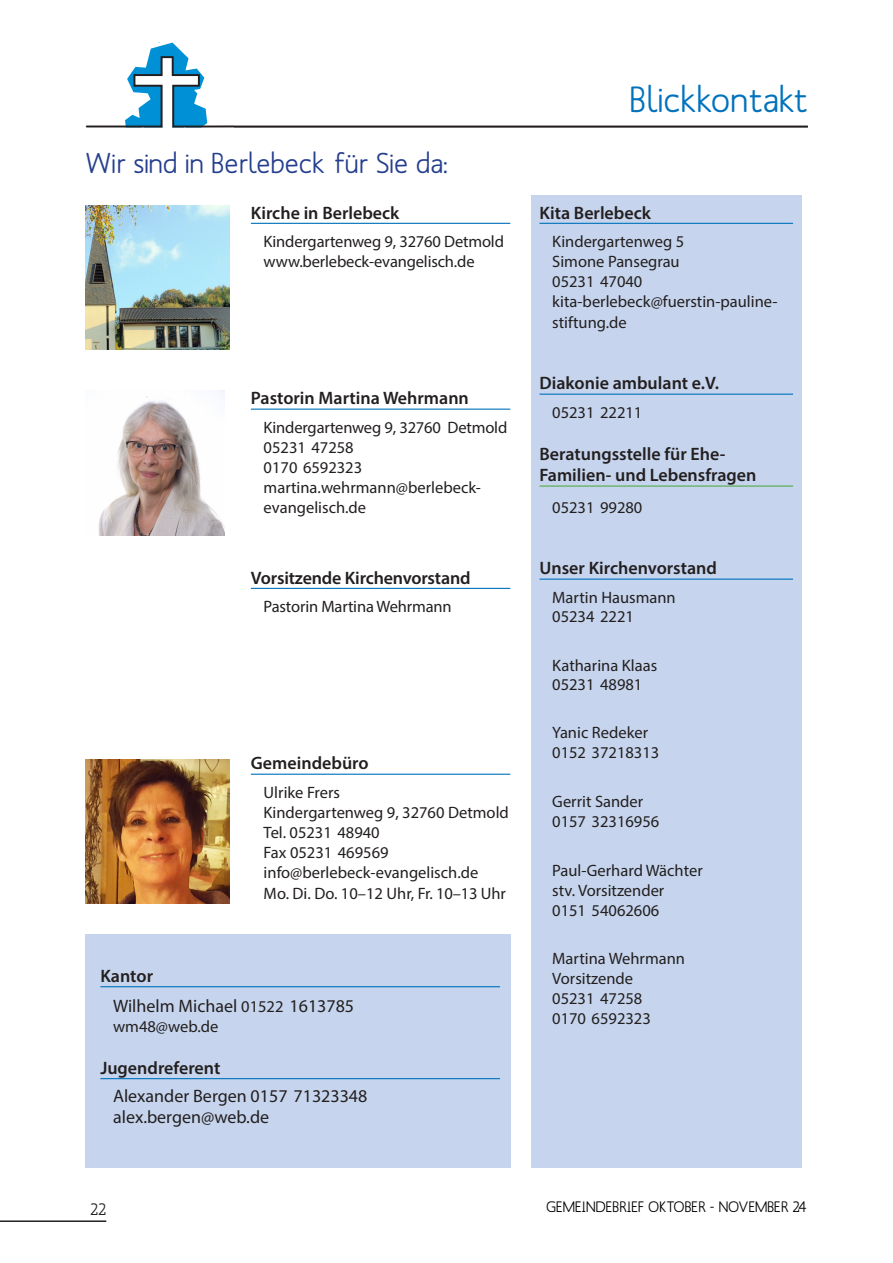
<style>
.page{position:relative;width:893px;height:1263px;background:#fff}
.page>*{position:absolute;margin:0;border:0;box-sizing:border-box;transform-origin:0 0}
.t1{font:500 36px "Mank Sans";color:#0072bc}
.t2{font:500 28.5px "Mank Sans";color:#253f8e}
.Dünn_unterstrichen_g{font:600 18px/21.6px "Myriad Pro";color:#231f20}
.t3{font:18px/30.2px "Myriad Pro";color:#231f20}
.Dünn_unterstichen_bl{font:600 18px "Myriad Pro";color:#231f20}
.Fließ_eingerückt_lin{font:16.5px/20.1px "Myriad Pro";color:#231f20}
.t4{font:500 16.5px "Mank Sans";color:#231f20}
.t5{font:500 15px "Mank Sans";color:#000}
.s1{font-weight:600}
.s2{font-size:16.5px}
</style>
<div class="page">
<hr style="left:0;top:1220px;width:106px;height:2px;background:#231f20">
<hr style="left:208px;top:126px;width:600px;height:2px;background:#231f20">
<svg style="left:85px;top:43px;width:149px;height:85px"></svg>
<img style="left:85px;top:205px;width:145px;height:145px">
<img style="left:99px;top:390px;width:125px;height:145px">
<img style="left:85px;top:759px;width:145px;height:145px">
<hr style="left:251px;top:223px;width:259px;height:1px;background:#0072bc">
<hr style="left:251px;top:409px;width:259px;height:1px;background:#0072bc">
<hr style="left:251px;top:588px;width:259px;height:1px;background:#0072bc">
<hr style="left:251px;top:774px;width:259px;height:1px;background:#0072bc">
<div style="left:532px;top:196px;width:270px;height:972px;background:#c6d5ed"></div>
<div style="left:85px;top:934px;width:425px;height:234px;background:#c6d5ed"></div>
<hr style="left:100px;top:986px;width:400px;height:1px;background:#0072bc">
<hr style="left:100px;top:1078px;width:400px;height:1px;background:#0072bc">
<hr style="left:539px;top:223px;width:254px;height:1px;background:#0072bc">
<hr style="left:539px;top:394px;width:254px;height:1px;background:#0072bc">
<hr style="left:539px;top:485px;width:254px;height:2px;background:#54aa46">
<hr style="left:539px;top:578px;width:254px;height:2px;background:#0072bc">
<h2 class="t2" style="left:85px;top:145px;width:364px">Wir sind in Berlebeck für Sie da:</h2>
<p class="Dünn_unterstrichen_g" style="left:251px;top:201px;width:150px">Kirche in Berlebeck</p>
<p class="Fließ_eingerückt_lin" style="left:264px;top:231px;width:242px">Kindergartenweg 9, 32760 Detmold www.berlebeck-evangelisch.de</p>
<p class="Dünn_unterstrichen_g" style="left:251px;top:387px;width:220px">Pastorin Martina Wehrmann</p>
<p class="Fließ_eingerückt_lin" style="left:264px;top:417px;width:245px">Kindergartenweg 9, 32760 Detmold<br>05231 47258<br>0170 6592323 martina.wehrmann@berlebeck&shy;evangelisch.de</p>
<p class="Dünn_unterstrichen_g" style="left:251px;top:566px;width:221px">Vorsitzende Kirchenvorstand</p>
<p class="Fließ_eingerückt_lin" style="left:264px;top:596px;width:190px">Pastorin Martina Wehrmann</p>
<p class="Dünn_unterstrichen_g" style="left:251px;top:752px;width:119px">Gemeindebüro</p>
<p class="Fließ_eingerückt_lin" style="left:264px;top:782px;width:247px">Ulrike Frers<br>Kindergartenweg 9, 32760 Detmold<br>Tel. 05231 48940<br>Fax 05231 469569 info@berlebeck-evangelisch.de<br>Mo. Di. Do. 10–12 Uhr, Fr. 10–13 Uhr</p>
<p class="t3" style="left:113px;top:960px;width:243px;text-indent:-13px"><span class="s1">Kantor<br></span>Wilhelm Michael <span class="s2">01522</span> 1613785</p>
<p class="Fließ_eingerückt_lin" style="left:113px;top:1016px;width:107px">wm48@web.de</p>
<p class="Dünn_unterstrichen_g" style="left:100px;top:1056px;width:122px">Jugendreferent</p>
<p class="t3" style="left:113px;top:1086px;width:256px;line-height:20.1px">Alexander Bergen 0157 71323348 alex.bergen@web.de</p>
<h1 class="t1" style="left:630px;top:77px;width:180px">Blickkontakt</h1>
<p class="Dünn_unterstichen_bl" style="left:539px;top:201px;width:113px">Kita Berlebeck</p>
<p class="Fließ_eingerückt_lin" style="left:552px;top:231px;width:227px">Kindergartenweg 5<br>Simone Pansegrau<br>05231 47040 kita-berlebeck@fuerstin-pauline&shy;stiftung.de</p>
<p class="Dünn_unterstichen_bl" style="left:539px;top:372px;width:181px">Diakonie ambulant e.V.</p>
<p class="Fließ_eingerückt_lin" style="left:552px;top:402px;width:92px">05231 22211</p>
<p class="Dünn_unterstrichen_g" style="left:539px;top:442px;width:218px">Beratungsstelle für Ehe-<br>Familien- und Lebensfragen</p>
<p class="Fließ_eingerückt_lin" style="left:552px;top:497px;width:92px">05231 99280</p>
<p class="Dünn_unterstichen_bl" style="left:539px;top:557px;width:179px">Unser Kirchenvorstand</p>
<p class="Fließ_eingerückt_lin" style="left:552px;top:587px;width:125px">Martin Hausmann<br>05234 2221</p>
<p class="Fließ_eingerückt_lin" style="left:552px;top:655px;width:107px">Katharina Klaas<br>05231 48981</p>
<p class="Fließ_eingerückt_lin" style="left:552px;top:723px;width:109px">Yanic Redeker<br>0152 37218313</p>
<p class="Fließ_eingerückt_lin" style="left:552px;top:791px;width:109px">Gerrit Sander<br>0157 32316956</p>
<p class="Fließ_eingerückt_lin" style="left:552px;top:860px;width:152px">Paul-Gerhard Wächter stv. Vorsitzender<br>0151 54062606</p>
<p class="Fließ_eingerückt_lin" style="left:552px;top:948px;width:134px">Martina Wehrmann<br>Vorsitzende<br>05231 47258<br>0170 6592323</p>
<p class="t4" style="left:90px;top:1199px;width:18px">22</p>
<p class="t5" style="left:546px;top:1197px;width:262px">GEMEINDEBRIEF OKTOBER - NOVEMBER 24</p>
</div>
